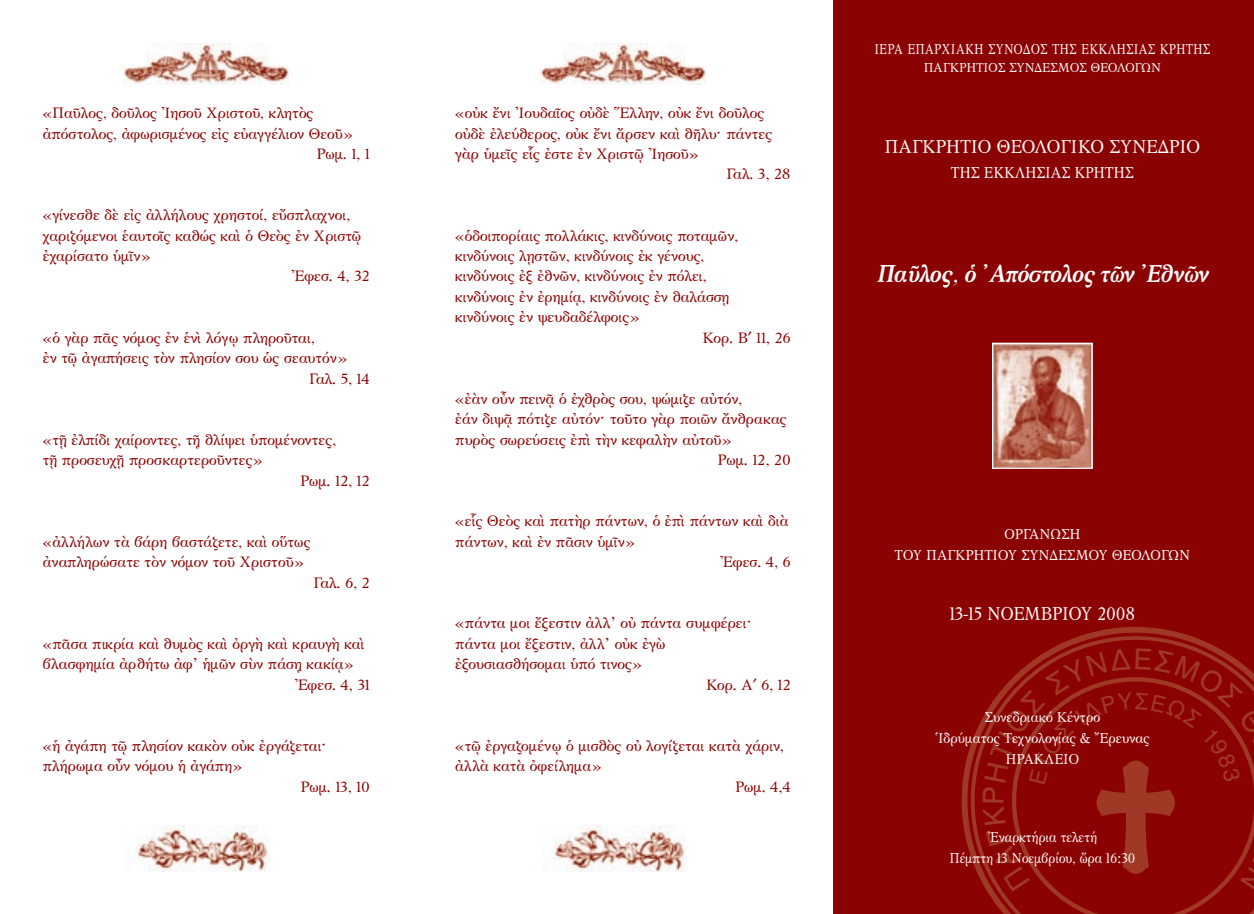
<style>
.page{position:relative;width:1254px;height:914px;background:#fff}
.page>*{position:absolute;margin:0;border:0;box-sizing:border-box;transform-origin:0 0}
.t1{font:italic 700 25.5px "Katsoulidis Pt";letter-spacing:-.015em;color:#fff;scale:.86 1}
.t2{font:19.5px "Katsoulidis Pt";letter-spacing:-.015em;color:#fff;scale:.95 1}
.t3{font:19.5px "Katsoulidis Pt";letter-spacing:-.015em;color:#fff;scale:.9 1}
.t4{font:16.5px "Katsoulidis Pt";letter-spacing:-.015em;color:#fff;scale:.9 1}
.t5{font:15.75px/20.4px "Katsoulidis Pt";letter-spacing:-.015em;color:#8b0202}
.t6{font:15px/21px "Katsoulidis Pt";letter-spacing:-.015em;color:#fff;text-align:center;scale:.95 1}
.t7{font:15px/21px "Katsoulidis Pt";letter-spacing:-.015em;color:#fff;text-align:center;scale:.9 1}
.t8{font:15px "Katsoulidis Pt";letter-spacing:.005em;color:#fff;scale:.82 1}
.t9{font:13.5px "Katsoulidis Pt";letter-spacing:-.015em;color:#fff;scale:.95 1}
</style>
<div class="page">
<div style="left:833px;top:0;width:421px;height:913px;background:#8b0202"></div>
<img style="left:135px;top:825px;width:135px;height:46px">
<img style="left:552px;top:825px;width:135px;height:46px">
<img style="left:124px;top:43px;width:164px;height:41px">
<img style="left:541px;top:43px;width:164px;height:41px">
<img style="left:994px;top:344px;width:97px;height:123px">
<div style="left:992px;top:342px;width:101px;height:127px;border:1px solid #fff"></div>
<svg style="left:962px;top:627px;width:228px;height:229px"></svg>
<svg style="left:971px;top:636px;width:247px;height:277px"></svg>
<svg style="left:1012px;top:891px;width:242px;height:22px"></svg>
<svg style="left:983px;top:648px;width:271px;height:243px"></svg>
<p class="t5" style="left:43px;top:102px;width:272px">«ΠΑÜΛΟΣ, ΔΟÜΛΟΣ \IΗΣΟÜ XΡΙΣΤΟÜ, ΚΛΗΤEΣ</p>
<p class="t5" style="left:43px;top:123px;width:311px">ÀΠΌΣΤΟΛΟΣ, ÀΦΩΡΙΣΜΈΝΟΣ Ε¨Σ ΕÉΑΓΓΈΛΙΟΝ ΘΕΟÜ»</p>
<p class="t5" style="left:316px;top:143px;width:55px">PΩΜ. 1, 1</p>
<p class="t5" style="left:43px;top:204px;width:309px">«ΓΊΝΕΣΘΕ ΔB Ε¨Σ ÀΛΛΉΛΟΥΣ ΧΡΗΣΤΟΊ, ΕÛΣΠΛΑΧΝΟΙ,</p>
<p class="t5" style="left:43px;top:225px;width:320px">ΧΑΡΙΖΌΜΕΝΟΙ ËΑΥΤΟÖΣ ΚΑΘΏΣ ΚΑD Ï ΘΕEΣ ÂΝ XΡΙΣΤ΅ˇ</p>
<p class="t5" style="left:43px;top:245px;width:109px">ÂΧΑΡΊΣΑΤΟ •ΜÖΝ»</p>
<p class="t5" style="left:291px;top:266px;width:80px">\EΦΕΣ. 4, 32</p>
<p class="t5" style="left:43px;top:327px;width:306px">«Ï ΓAΡ ΠÄΣ ΝΌΜΟΣ ÂΝ ËΝD ΛΌΓˇΩ ΠΛΗΡΟÜΤΑΙ,<br>ÂΝ Τ΅ ÀΓΑΠΉΣΕΙΣ ΤEΝ ΠΛΗΣΊΟΝ ΣΟΥ ½Σ ΣΕΑΥΤΌΝ»</p>
<p class="t5" style="left:68px;top:347px;width:9px">ˇ</p>
<p class="t5" style="left:309px;top:368px;width:62px">ΓΑΛ. 5, 14</p>
<p class="t5" style="left:43px;top:429px;width:295px">«ΤÉ ÂΛΠΊΔΙ ΧΑΊΡΟΝΤΕΣ, ΤÉ ΘΛΊΨΕΙ •ΠΟΜΈΝΟΝΤΕΣ,</p>
<p class="t5" style="left:59px;top:429px;width:6px">F</p>
<p class="t5" style="left:43px;top:429px;width:221px;text-indent:150px">÷<br>ΤÉ ΠΡΟΣΕΥΧÉ ΠΡΟΣΚΑΡΤΕΡΟÜΝΤΕΣ»</p>
<p class="t5" style="left:49px;top:449px;width:6px">F</p>
<p class="t5" style="left:116px;top:449px;width:6px">F</p>
<p class="t5" style="left:300px;top:470px;width:71px">PΩΜ. 12, 12</p>
<p class="t5" style="left:43px;top:531px;width:269px">«ÀΛΛΉΛΩΝ ΤA ΒΆΡΗ ΒΑΣΤΆΖΕΤΕ, ΚΑD Ο≈ΤΩΣ<br>ÀΝΑΠΛΗΡΏΣΑΤΕ ΤEΝ ΝΌΜΟΝ ΤΟÜ XΡΙΣΤΟÜ»</p>
<p class="t5" style="left:313px;top:572px;width:58px">ΓΑΛ. 6, 2</p>
<p class="t5" style="left:43px;top:633px;width:324px">«ΠÄΣΑ ΠΙΚΡΊΑ ΚΑD ΘΥΜEΣ ΚΑD ÇΡΓC ΚΑD ΚΡΑΥΓC ΚΑD<br>ΒΛΑΣΦΗΜΊΑ ÀΡΘΉΤΩ ÀΦ’ ™Μ΅Ν ΣFΝ ΠΆΣΗ ΚΑΚΊΑ »÷</p>
<p class="t5" style="left:294px;top:653px;width:77px">÷<br>\EΦΕΣ. 4, 31</p>
<p class="t5" style="left:43px;top:735px;width:286px">«™ ÀΓΆΠΗ Τ΅ ΠΛΗΣΊΟΝ ΚΑΚEΝ ΟÉΚ ÂΡΓΆΖΕΤΑΙ·</p>
<p class="t5" style="left:43px;top:735px;width:201px;text-indent:75px">ˇ<br>ΠΛΉΡΩΜΑ ΟSΝ ΝΌΜΟΥ ™ ÀΓΆΠΗ»</p>
<p class="t5" style="left:300px;top:776px;width:71px">PΩΜ. 13, 10</p>
<p class="t5" style="left:455px;top:102px;width:319px">«ΟÉΚ ÖΝΙ \IΟΥΔΑÖΟΣ ΟÉΔB ≠EΛΛΗΝ, ΟÉΚ ÖΝΙ ΔΟÜΛΟΣ<br>ΟÉΔB ÂΛΕΎΘΕΡΟΣ, ΟÉΚ ÖΝΙ ÔΡΣΕΝ ΚΑD ΘÉΛΥ· ΠΆΝΤΕΣ<br>ΓAΡ •ΜΕÖΣ ΕXΣ ÂΣΤΕ ÂΝ XΡΙΣΤ΅ \IΗΣΟÜ»</p>
<p class="t5" style="left:634px;top:143px;width:9px">ˇ</p>
<p class="t5" style="left:726px;top:164px;width:66px">ΓΑΛ. 3, 28</p>
<p class="t5" style="left:455px;top:225px;width:285px">«ÏΔΟΙΠΟΡΊΑΙΣ ΠΟΛΛΆΚΙΣ, ΚΙΝΔΎΝΟΙΣ ΠΟΤΑΜ΅Ν,<br>ΚΙΝΔΎΝΟΙΣ ΛΗΣΤ΅Ν, ΚΙΝΔΎΝΟΙΣ ÂΚ ΓΈΝΟΥΣ,</p>
<p class="t5" style="left:455px;top:245px;width:276px;text-indent:72px">F<br>ΚΙΝΔΎΝΟΙΣ ÂΞ ÂΘΝ΅Ν, ΚΙΝΔΎΝΟΙΣ ÂΝ ΠΌΛΕΙ,<br>ΚΙΝΔΎΝΟΙΣ ÂΝ ÂΡΗΜΊΑ, ΚΙΝΔΎΝΟΙΣ ÂΝ ΘΑΛΆΣΣΗF</p>
<p class="t5" style="left:455px;top:286px;width:186px;text-indent:118px">÷<br>ΚΙΝΔΎΝΟΙΣ ÂΝ ΨΕΥΔΑΔΈΛΦΟΙΣ»</p>
<p class="t5" style="left:702px;top:327px;width:90px">KΟΡ. B 11, 26</p>
<p class="t5" style="left:455px;top:388px;width:289px">«ÂAΝ ΟSΝ ΠΕΙΝÄ Ï ÂΧΘΡEΣ ΣΟΥ, ΨΏΜΙΖΕ ΑÉΤΌΝ,</p>
<p class="t5" style="left:455px;top:388px;width:333px;text-indent:91px">÷<br>ÂΆΝ ΔΙΨÄ ΠΌΤΙΖΕ ΑÉΤΌΝ· ΤΟÜΤΟ ΓAΡ ΠΟΙ΅Ν ÔΝΘΡΑΚΑΣ</p>
<p class="t5" style="left:504px;top:408px;width:7px">÷</p>
<p class="t5" style="left:455px;top:429px;width:278px">ΠΥΡEΣ ΣΩΡΕΎΣΕΙΣ ÂΠD ΤCΝ ΚΕΦΑΛCΝ ΑÉΤΟÜ»</p>
<p class="t5" style="left:717px;top:449px;width:75px">PΩΜ. 12, 20</p>
<p class="t5" style="left:455px;top:510px;width:335px">«ΕXΣ ΘΕEΣ ΚΑD ΠΑΤCΡ ΠΆΝΤΩΝ, Ï ÂΠD ΠΆΝΤΩΝ ΚΑD ΔΙA</p>
<p class="t5" style="left:455px;top:531px;width:181px">ΠΆΝΤΩΝ, ΚΑD ÂΝ ΠÄΣΙΝ •ΜÖΝ»</p>
<p class="t5" style="left:720px;top:551px;width:73px">\EΦΕΣ. 4, 6</p>
<p class="t5" style="left:455px;top:612px;width:298px">«ΠΆΝΤΑ ΜΟΙ ÖΞΕΣΤΙΝ ÀΛΛ’ ΟÉ ΠΆΝΤΑ ΣΥΜΦΈΡΕΙ·</p>
<p class="t5" style="left:455px;top:633px;width:212px">ΠΆΝΤΑ ΜΟΙ ÖΞΕΣΤΙΝ, ÀΛΛ’ ΟÉΚ ÂΓG</p>
<p class="t5" style="left:455px;top:653px;width:188px">ÂΞΟΥΣΙΑΣΘΉΣΟΜΑΙ •ΠΌ ΤΙΝΟΣ»</p>
<p class="t5" style="left:706px;top:674px;width:86px">KΟΡ. A 6, 12</p>
<p class="t5" style="left:455px;top:735px;width:331px">«Τ΅ ÂΡΓΑΖΟΜΈΝˇΩ Ï ΜΙΣΘEΣ ΟÉ ΛΟΓΊΖΕΤΑΙ ΚΑΤA ΧΆΡΙΝ,</p>
<p class="t5" style="left:455px;top:735px;width:148px;text-indent:16px">ˇ<br>ÀΛΛA ΚΑΤA ÇΦΕΊΛΗΜΑ»</p>
<p class="t5" style="left:735px;top:776px;width:57px">PΩΜ. 4,4</p>
<p class="t8" style="left:874px;top:40px;width:411px">IEPA EΠAPXIAKH ΣYNO∆OΣ THΣ EKKΛHΣIAΣ KPHTHΣ</p>
<p class="t9" style="left:924px;top:59px;width:251px">ΠAΓKPHTIOΣ ΣYN∆EΣMOΣ ΘEOΛOΓΩN</p>
<p class="t2" style="left:884px;top:135px;width:334px">ΠAΓKPHTIO ΘEOΛOΓIKO ΣYNE∆PIO</p>
<p class="t4" style="left:951px;top:163px;width:205px">THΣ EKKΛHΣIAΣ KPHTHΣ</p>
<h1 class="t1" style="left:876px;top:258px;width:388px">ΠαÜλος, ï \Aπόστολος τ΅ν \Eθν΅ν</h1>
<p class="t6" style="left:895px;top:523px;width:312px">OPΓANΩΣH<br>TOY ΠAΓKPHTIOY ΣYN∆EΣMOY ΘEOΛOΓΩN</p>
<p class="t3" style="left:949px;top:602px;width:208px">13-15 NOEMBΡΙΟΥ 2008</p>
<p class="t6" style="left:935px;top:706px;width:227px">ΣΥΝΕΔΡΙΑΚΌ KΈΝΤΡΟ<br>^IΔΡΎΜΑΤΟΣ TΕΧΝΟΛΟΓΊΑΣ &amp; ‰EΡΕΥΝΑΣ<br>HPAKΛEIO</p>
<p class="t7" style="left:949px;top:826px;width:208px">\EΝΑΡΚΤΉΡΙΑ ΤΕΛΕΤΉ<br>ΠΈΜΠΤΗ 13 NΟΕΜΒΡΊΟΥ, ŒΡΑ 16:30</p>
</div>
